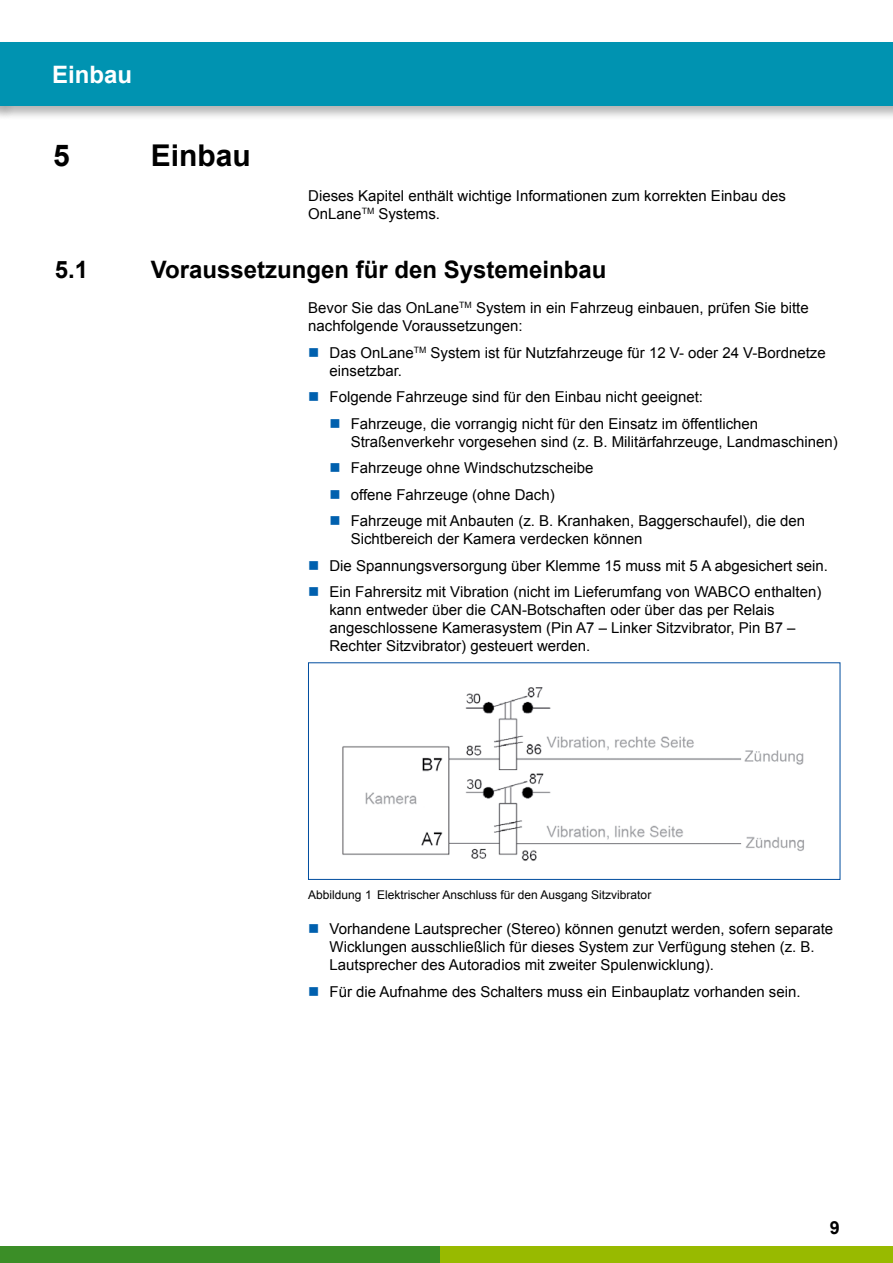
<style>
.page{position:relative;width:893px;height:1263px;background:#fff}
.page>*{position:absolute;margin:0;border:0;box-sizing:border-box;transform-origin:0 0}
.t1{font:700 30px "Arial";color:#000}
.t2{font:700 24px "Arial";color:#000}
.t3{font:700 24px "Arial";color:#fff}
.t4{font:700 18px "Arial";color:#000}
.t5{font:15px/18px "Arial";color:#000}
.t6{font:12px "Arial";color:#000}
</style>
<div class="page">
<div style="left:0;top:1246px;width:440px;height:17px;background:#3b8e27"></div>
<div style="left:440px;top:1246px;width:453px;height:17px;background:#98ba00"></div>
<div style="left:0;top:40px;width:893px;height:81px;background:#000;opacity:.3"></div>
<div style="left:0;top:43px;width:893px;height:63px;background:#0093b1"></div>
<img style="left:342px;top:687px;width:462px;height:174px">
<h2 class="t3" style="left:52px;top:59px;width:82px">Einbau</h2>
<h1 class="t1" style="left:53px;top:136px;width:18px">5</h1>
<h1 class="t1" style="left:151px;top:136px;width:102px">Einbau</h1>
<p class="t5" style="left:308px;top:187px;width:479px">Dieses Kapitel enthält wichtige Informationen zum korrekten Einbau des<br>OnLane<sup>TM</sup> Systems.</p>
<h2 class="t2" style="left:55px;top:254px;width:35px">5.1</h2>
<h2 class="t2" style="left:151px;top:254px;width:457px">Voraussetzungen für den Systemeinbau</h2>
<p class="t5" style="left:308px;top:299px;width:502px">Bevor Sie das OnLane<sup>TM</sup> System in ein Fahrzeug einbauen, prüfen Sie bitte nachfolgende Voraussetzungen:</p>
<p class="t5" style="left:330px;top:343px;width:498px">Das OnLane<sup>TM</sup> System ist für Nutzfahrzeuge für 12 V- oder 24 V-Bordnetze einsetzbar.</p>
<p class="t5" style="left:351px;top:384px;width:409px;line-height:26.5px;text-indent:-21px">Folgende Fahrzeuge sind für den Einbau nicht geeignet:<br>Fahrzeuge, die vorrangig nicht für den Einsatz im öffentlichen</p>
<p class="t5" style="left:351px;top:428px;width:488px;line-height:26.5px">Straßenverkehr vorgesehen sind (z. B. Militärfahrzeuge, Landmaschinen)<br>Fahrzeuge ohne Windschutzscheibe<br>offene Fahrzeuge (ohne Dach)<br>Fahrzeuge mit Anbauten (z. B. Kranhaken, Baggerschaufel), die den</p>
<p class="t5" style="left:329px;top:526px;width:500px;line-height:26.5px;text-indent:21px">Sichtbereich der Kamera verdecken können<br>Die Spannungsversorgung über Klemme 15 muss mit 5 A abgesichert sein.<br>Ein Fahrersitz mit Vibration (nicht im Lieferumfang von WABCO enthalten)</p>
<p class="t5" style="left:329px;top:601px;width:468px">kann entweder über die CAN-Botschaften oder über das per Relais angeschlossene Kamerasystem (Pin A7 – Linker Sitzvibrator, Pin B7 –<br>Rechter Sitzvibrator) gesteuert werden.</p>
<p class="t6" style="left:308px;top:887px;width:345px">Abbildung 1 Elektrischer Anschluss für den Ausgang Sitzvibrator</p>
<p class="t5" style="left:330px;top:920px;width:505px">Vorhandene Lautsprecher (Stereo) können genutzt werden, sofern separate<br>Wicklungen ausschließlich für dieses System zur Verfügung stehen (z. B.<br>Lautsprecher des Autoradios mit zweiter Spulenwicklung).</p>
<p class="t5" style="left:330px;top:982px;width:473px">Für die Aufnahme des Schalters muss ein Einbauplatz vorhanden sein.</p>
<p class="t4" style="left:830px;top:1215px;width:12px">9</p>
</div>
